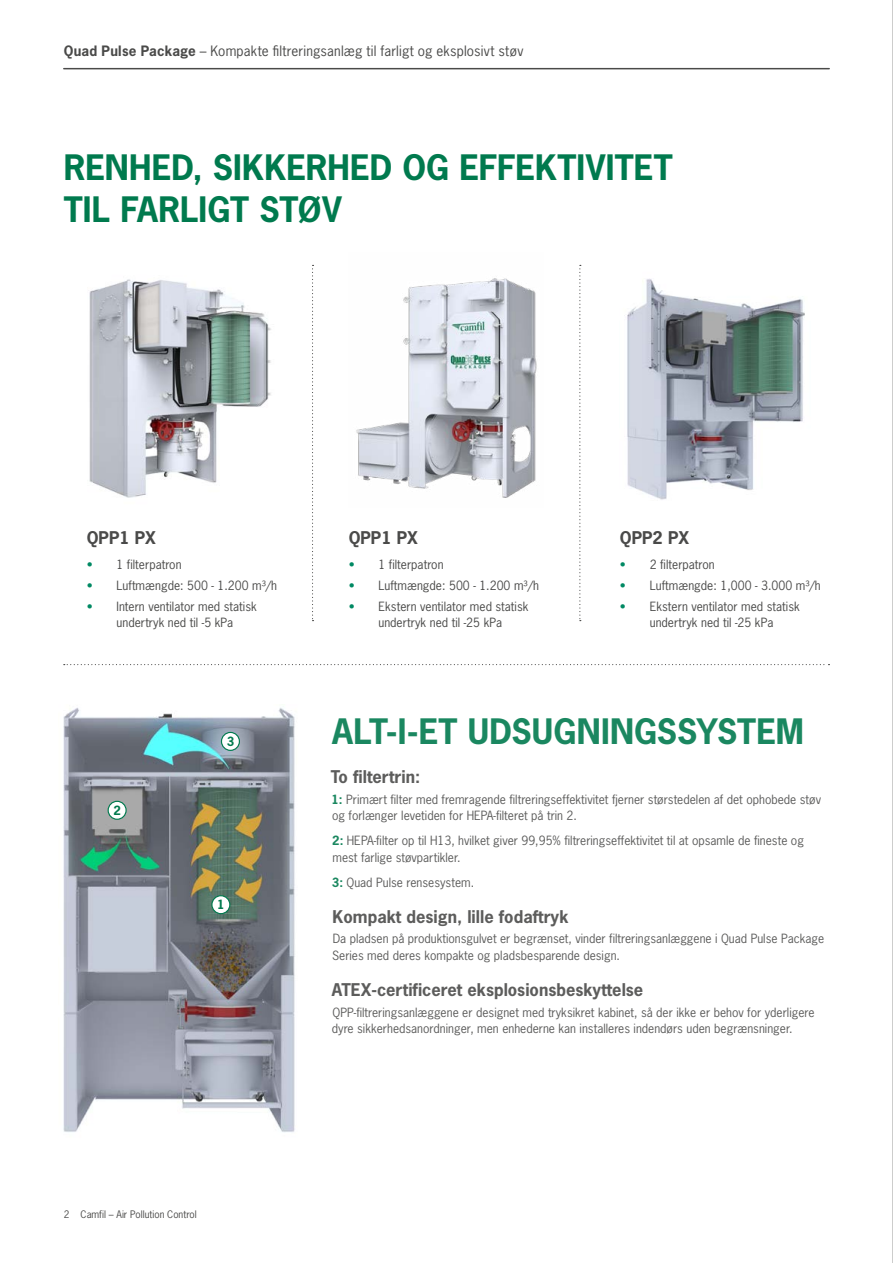
<style>
.page{position:relative;width:893px;height:1263px;background:#fff}
.page>*{position:absolute;margin:0;border:0;box-sizing:border-box;transform-origin:0 0}
.t1{font:700 33px/42px "News Gothic Std";color:#007a4e}
.t2{font:700 16.5px "News Gothic Std";color:#4a4a49}
.t3{font:13.5px "News Gothic Std";letter-spacing:.015em;color:#4a4a49}
.t4{font:12px/16.5px "News Gothic Std";color:#4a4a49}
.t5{font:700 12px "News Gothic Std";color:#007a4e}
.t6{font:9.75px "News Gothic Std";color:#4a4a49}
.s1{font-weight:700}
.s2{color:#008963}
.s3{font-weight:700;color:#007a4e}
</style>
<div class="page">
<hr style="left:64px;top:68px;width:765px;height:1px;background:#4a4a49">
<img style="left:89px;top:279px;width:182px;height:219px">
<img style="left:627px;top:278px;width:178px;height:222px">
<img style="left:356px;top:278px;width:181px;height:220px">
<svg style="left:312px;top:265px;width:2px;height:356px"></svg>
<svg style="left:579px;top:265px;width:2px;height:356px"></svg>
<svg style="left:64px;top:664px;width:765px;height:1px"></svg>
<img style="left:63px;top:707px;width:232px;height:426px">
<div style="left:212px;top:896px;width:18px;height:18px;background:#fff;border-radius:50%"></div>
<div style="left:211px;top:895px;width:19px;height:19px;border:1px solid #007a4e;border-radius:50%"></div>
<div style="left:108px;top:801px;width:18px;height:18px;background:#fff;border-radius:50%"></div>
<div style="left:108px;top:801px;width:19px;height:19px;border:1px solid #007a4e;border-radius:50%"></div>
<div style="left:221px;top:732px;width:18px;height:18px;background:#fff;border-radius:50%"></div>
<div style="left:221px;top:732px;width:19px;height:19px;border:1px solid #007a4e;border-radius:50%"></div>
<hr style="left:892px;top:0;width:1px;height:1263px;background:#9d9d9c">
<p class="t3" style="left:64px;top:43px;width:461px"><span class="s1">Quad Pulse Package</span> – Kompakte filtreringsanlæg til farligt og eksplosivt støv</p>
<h1 class="t1" style="left:64px;top:146px;width:610px">RENHED, SIKKERHED OG EFFEKTIVITET<br>TIL FARLIGT STØV</h1>
<h2 class="t2" style="left:87px;top:527px;width:71px">QPP1 PX</h2>
<p class="t4" style="left:87px;top:556px;width:96px"><span class="s2">•</span> 1 filterpatron</p>
<p class="t4" style="left:87px;top:577px;width:192px"><span class="s2">•</span> Luftmængde: 500 - 1.200 m³/h</p>
<p class="t4" style="left:87px;top:598px;width:172px;text-align:center"><span class="s2">•</span> Intern ventilator med statisk undertryk ned til -5 kPa</p>
<p class="t5" style="left:113px;top:802px;width:9px">2</p>
<p class="t5" style="left:227px;top:734px;width:9px">3</p>
<p class="t5" style="left:217px;top:897px;width:9px">1</p>
<h2 class="t2" style="left:349px;top:527px;width:71px">QPP1 PX</h2>
<p class="t4" style="left:349px;top:556px;width:96px"><span class="s2">•</span> 1 filterpatron</p>
<p class="t4" style="left:349px;top:577px;width:192px"><span class="s2">•</span> Luftmængde: 500 - 1.200 m³/h</p>
<p class="t4" style="left:349px;top:598px;width:181px;text-align:center"><span class="s2">•</span> Ekstern ventilator med statisk undertryk ned til -25 kPa</p>
<h2 class="t2" style="left:620px;top:527px;width:71px">QPP2 PX</h2>
<p class="t4" style="left:620px;top:556px;width:96px"><span class="s2">•</span> 2 filterpatron</p>
<p class="t4" style="left:620px;top:577px;width:202px"><span class="s2">•</span> Luftmængde: 1,000 - 3.000 m³/h</p>
<p class="t4" style="left:620px;top:598px;width:181px;text-align:center"><span class="s2">•</span> Ekstern ventilator med statisk undertryk ned til -25 kPa</p>
<h1 class="t1" style="left:332px;top:710px;width:473px">ALT-I-ET UDSUGNINGSSYSTEM</h1>
<h2 class="t2" style="left:331px;top:766px;width:91px">To filtertrin:</h2>
<p class="t4" style="left:331px;top:791px;width:491px"><span class="s3">1:</span> Primært filter med fremragende filtreringseffektivitet fjerner størstedelen af det ophobede støv og forlænger levetiden for HEPA-filteret på trin 2.</p>
<p class="t4" style="left:332px;top:832px;width:473px"><span class="s3">2:</span> HEPA-filter op til H13, hvilket giver 99,95% filtreringseffektivitet til at opsamle de fineste og mest farlige støvpartikler.</p>
<p class="t4" style="left:332px;top:874px;width:144px"><span class="s3">3:</span> Quad Pulse rensesystem.</p>
<h2 class="t2" style="left:333px;top:905px;width:237px">Kompakt design, lille fodaftryk</h2>
<p class="t4" style="left:332px;top:930px;width:494px">Da pladsen på produktionsgulvet er begrænset, vinder filtreringsanlæggene i Quad Pulse Package<br>Series med deres kompakte og pladsbesparende design.</p>
<h2 class="t2" style="left:332px;top:979px;width:313px">ATEX-certificeret eksplosionsbeskyttelse</h2>
<p class="t4" style="left:332px;top:1004px;width:484px">QPP-filtreringsanlæggene er designet med tryksikret kabinet, så der ikke er behov for yderligere dyre sikkerhedsanordninger, men enhederne kan installeres indendørs uden begrænsninger.</p>
<p class="t6" style="left:64px;top:1208px;width:134px">2 Camfil – Air Pollution Control</p>
</div>
